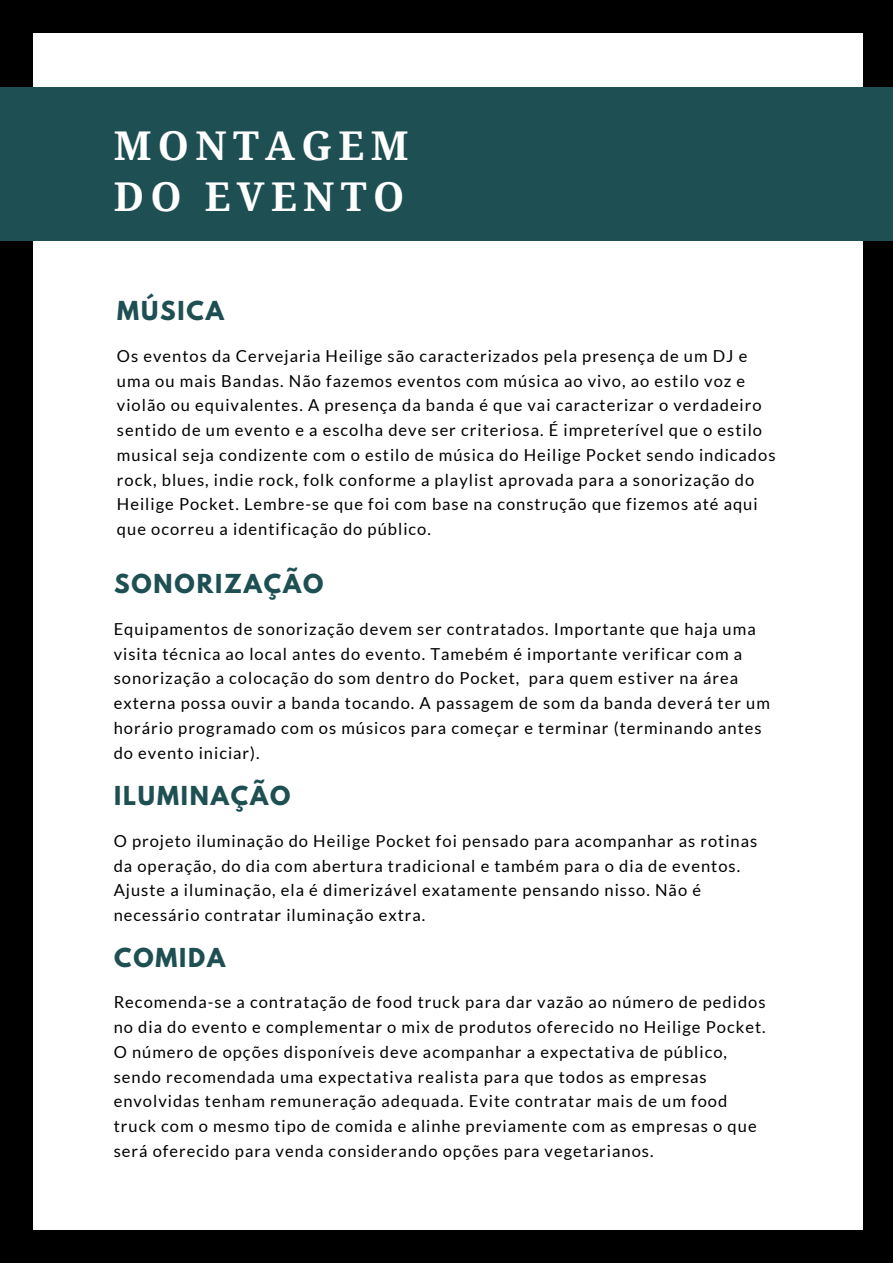
<style>
.page{position:relative;width:893px;height:1264px;background:#fff}
.page>*{position:absolute;margin:0;border:0;box-sizing:border-box;transform-origin:0 0}
.t1{font:700 39.6px/50.6px "Droid Serif";letter-spacing:.16em;color:#fff}
.t2{font:700 23.1px "League Spartan";letter-spacing:.08em;color:#1e5053}
.t3{font:16.5px/24.8px "Lato";letter-spacing:.06em;color:#000}
</style>
<div class="page">
<div style="left:0;top:0;width:892px;height:1262px;background:#000"></div>
<div style="left:34px;top:33px;width:828px;height:1196px;background:#fff"></div>
<div style="left:0;top:87px;width:892px;height:153px;background:#1e5053"></div>
<h1 class="t1" style="left:114px;top:121px;width:296px">MONTAGEM<br>DO EVENTO</h1>
<h2 class="t2" style="left:117px;top:299px;width:108px">MÚSICA</h2>
<p class="t3" style="left:117px;top:343px;width:660px">Os eventos da Cervejaria Heilige são caracterizados pela presença de um DJ e uma ou mais Bandas. Não fazemos eventos com música ao vivo, ao estilo voz e violão ou equivalentes. A presença da banda é que vai caracterizar o verdadeiro sentido de um evento e a escolha deve ser criteriosa. É impreterível que o estilo musical seja condizente com o estilo de música do Heilige Pocket sendo indicados rock, blues, indie rock, folk conforme a playlist aprovada para a sonorização do Heilige Pocket. Lembre-se que foi com base na construção que fizemos até aqui que ocorreu a identificação do público.</p>
<h2 class="t2" style="left:114px;top:572px;width:211px">SONORIZAÇÃO</h2>
<p class="t3" style="left:114px;top:616px;width:657px">Equipamentos de sonorização devem ser contratados. Importante que haja uma visita técnica ao local antes do evento. Tamebém é importante verificar com a sonorização a colocação do som dentro do Pocket, para quem estiver na área externa possa ouvir a banda tocando. A passagem de som da banda deverá ter um horário programado com os músicos para começar e terminar (terminando antes do evento iniciar).</p>
<h2 class="t2" style="left:114px;top:784px;width:178px">ILUMINAÇÃO</h2>
<p class="t3" style="left:114px;top:828px;width:645px">O projeto iluminação do Heilige Pocket foi pensado para acompanhar as rotinas da operação, do dia com abertura tradicional e também para o dia de eventos.<br>Ajuste a iluminação, ela é dimerizável exatamente pensando nisso. Não é necessário contratar iluminação extra.</p>
<h2 class="t2" style="left:114px;top:946px;width:113px">COMIDA</h2>
<p class="t3" style="left:114px;top:989px;width:653px">Recomenda-se a contratação de food truck para dar vazão ao número de pedidos no dia do evento e complementar o mix de produtos oferecido no Heilige Pocket.<br>O número de opções disponíveis deve acompanhar a expectativa de público, sendo recomendada uma expectativa realista para que todos as empresas envolvidas tenham remuneração adequada. Evite contratar mais de um food truck com o mesmo tipo de comida e alinhe previamente com as empresas o que será oferecido para venda considerando opções para vegetarianos.</p>
</div>
